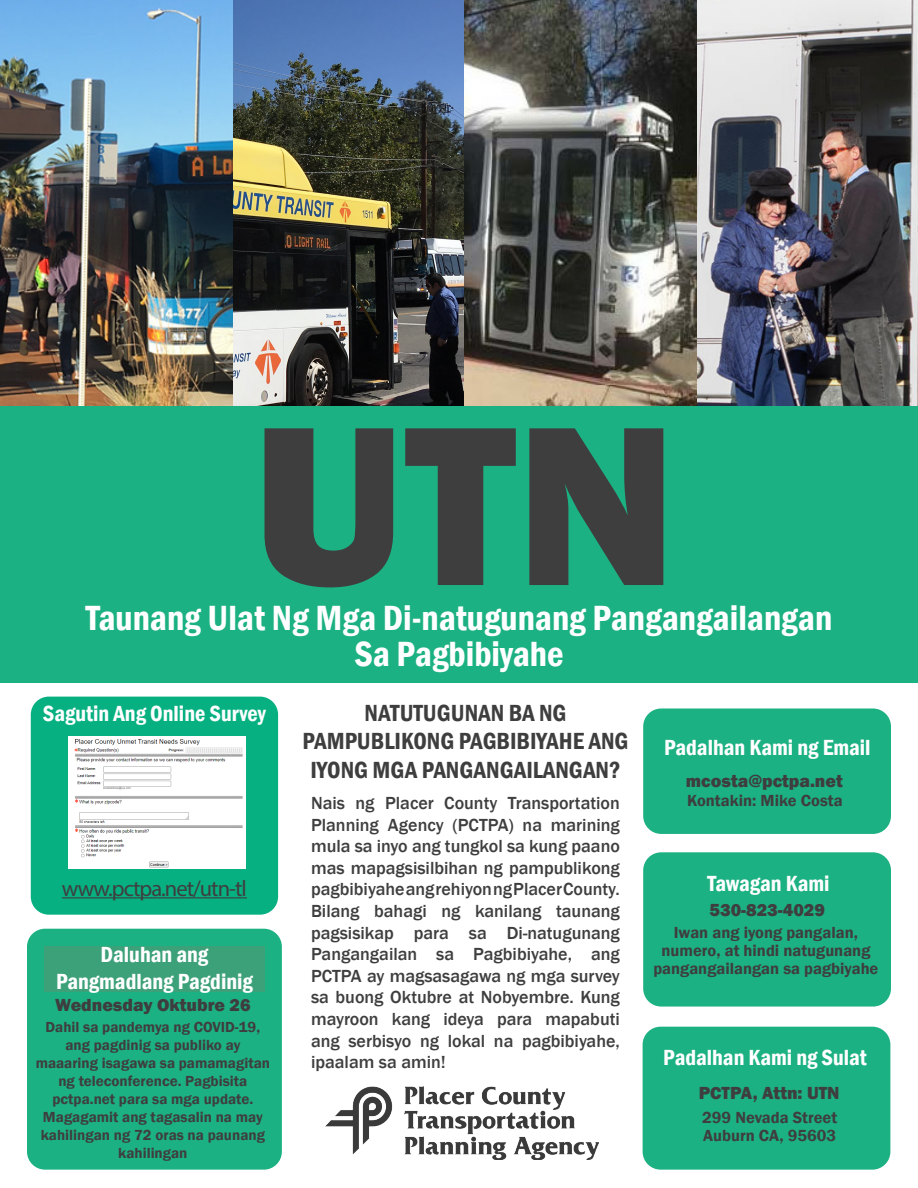
<style>
.page{position:relative;width:918px;height:1188px;background:#fff}
.page>*{position:absolute;margin:0;border:0;box-sizing:border-box;transform-origin:0 0}
.t1{font:800 235.05px "Franklin Gothic";color:#3e3e3f}
.t2{font:600 condensed 36px/36px "Franklin Gothic";color:#fff;text-align:center}
.t3{font:600 condensed 24px/28.8px "Franklin Gothic";color:#3e3e3f;text-align:center}
.t4{font:600 condensed 22.5px/27px "Franklin Gothic";color:#fff;text-align:center}
.t5{font:22.5px "Myriad Pro";letter-spacing:-.045em;color:#3e3e3f}
.t6{font:500 18px/21.6px "Franklin Gothic";color:#3e3e3f;text-align:justify}
.t7{font:800 18px "Franklin Gothic";color:#3e3e3f}
.t8{font:600 16.5px/18px "Franklin Gothic";color:#3e3e3f;text-align:center}
.t9{font:600 15px/18px "Franklin Gothic";color:#3e3e3f;text-align:center}
</style>
<div class="page">
<img style="left:0;top:0;width:918px;height:407px">
<div style="left:27px;top:929px;width:255px;height:241px;background:#1cb182;border-radius:18px"></div>
<div style="left:31px;top:697px;width:247px;height:218px;background:#07b081;border-radius:18px"></div>
<div style="left:643px;top:709px;width:248px;height:125px;background:#1cb182;border-radius:18px"></div>
<div style="left:643px;top:852px;width:248px;height:155px;background:#1cb182;border-radius:18px"></div>
<div style="left:643px;top:1027px;width:247px;height:143px;background:#1cb182;border-radius:18px"></div>
<img style="left:326px;top:1087px;width:273px;height:72px">
<img style="left:68px;top:736px;width:178px;height:133px">
<div style="left:0;top:407px;width:918px;height:276px;background:#1cb182"></div>
<hr style="left:62px;top:897px;width:185px;height:1px;background:#3e3e3f">
<div style="left:44px;top:946px;width:221px;height:45px;background:#3ca179"></div>
<h1 class="t1" style="left:252px;top:354px;width:426px">UTN</h1>
<p class="t2" style="left:86px;top:599px;width:748px">Taunang Ulat Ng Mga Di-natugunang Pangangailangan<br>Sa Pagbibiyahe</p>
<p class="t4" style="left:43px;top:700px;width:224px">Sagutin Ang Online Survey</p>
<p class="t5" style="left:62px;top:874px;width:187px">www.pctpa.net/utn-tl</p>
<p class="t4" style="left:56px;top:941px;width:198px">Daluhan ang<br>Pangmadlang Pagdinig</p>
<p class="t7" style="left:55px;top:993px;width:197px">Wednesday Oktubre 26</p>
<p class="t9" style="left:36px;top:1018px;width:236px">Dahil sa pandemya ng COVID-19, ang pagdinig sa publiko ay maaaring isagawa sa pamamagitan ng teleconference. Pagbisita</p>
<p class="t9" style="left:41px;top:1090px;width:226px">pctpa.net para sa mga update.<br>Magagamit ang tagasalin na may kahilingan ng 72 oras na paunang kahilingan</p>
<p class="t3" style="left:303px;top:698px;width:327px">NATUTUGUNAN BA NG<br>PAMPUBLIKONG PAGBIBIYAHE ANG<br>IYONG MGA PANGANGAILANGAN?</p>
<p class="t4" style="left:664px;top:734px;width:208px">Padalhan Kami ng Email</p>
<p class="t7" style="left:686px;top:769px;width:158px">mcosta@pctpa.net</p>
<p class="t6" style="left:311px;top:792px;width:310px">Nais ng Placer County Transportation Planning Agency (PCTPA) na marining mula sa inyo ang tungkol sa kung paano mas mapagsisilbihan ng pampublikong pagbibiyahe ang rehiyon ng Placer County.<br>Bilang bahagi ng kanilang taunang pagsisikap para sa Di-natugunang Pangangailan sa Pagbibiyahe, ang PCTPA ay magsasagawa ng mga survey sa buong Oktubre at Nobyembre. Kung mayroon kang ideya para mapabuti ang serbisyo ng lokal na pagbibiyahe, ipaalam sa amin!</p>
<p class="t8" style="left:687px;top:791px;width:157px">Kontakin: Mike Costa</p>
<p class="t4" style="left:708px;top:870px;width:124px">Tawagan Kami</p>
<p class="t7" style="left:710px;top:898px;width:117px">530-823-4029</p>
<p class="t8" style="left:653px;top:924px;width:227px">Iwan ang iyong pangalan, numero, at hindi natugunang pangangailangan sa pagbiyahe</p>
<p class="t4" style="left:663px;top:1044px;width:205px">Padalhan Kami ng Sulat</p>
<p class="t7" style="left:699px;top:1081px;width:142px">PCTPA, Attn: UTN</p>
<p class="t8" style="left:702px;top:1109px;width:137px">299 Nevada Street</p>
<p class="t8" style="left:703px;top:1127px;width:135px">Auburn CA, 95603</p>
</div>
